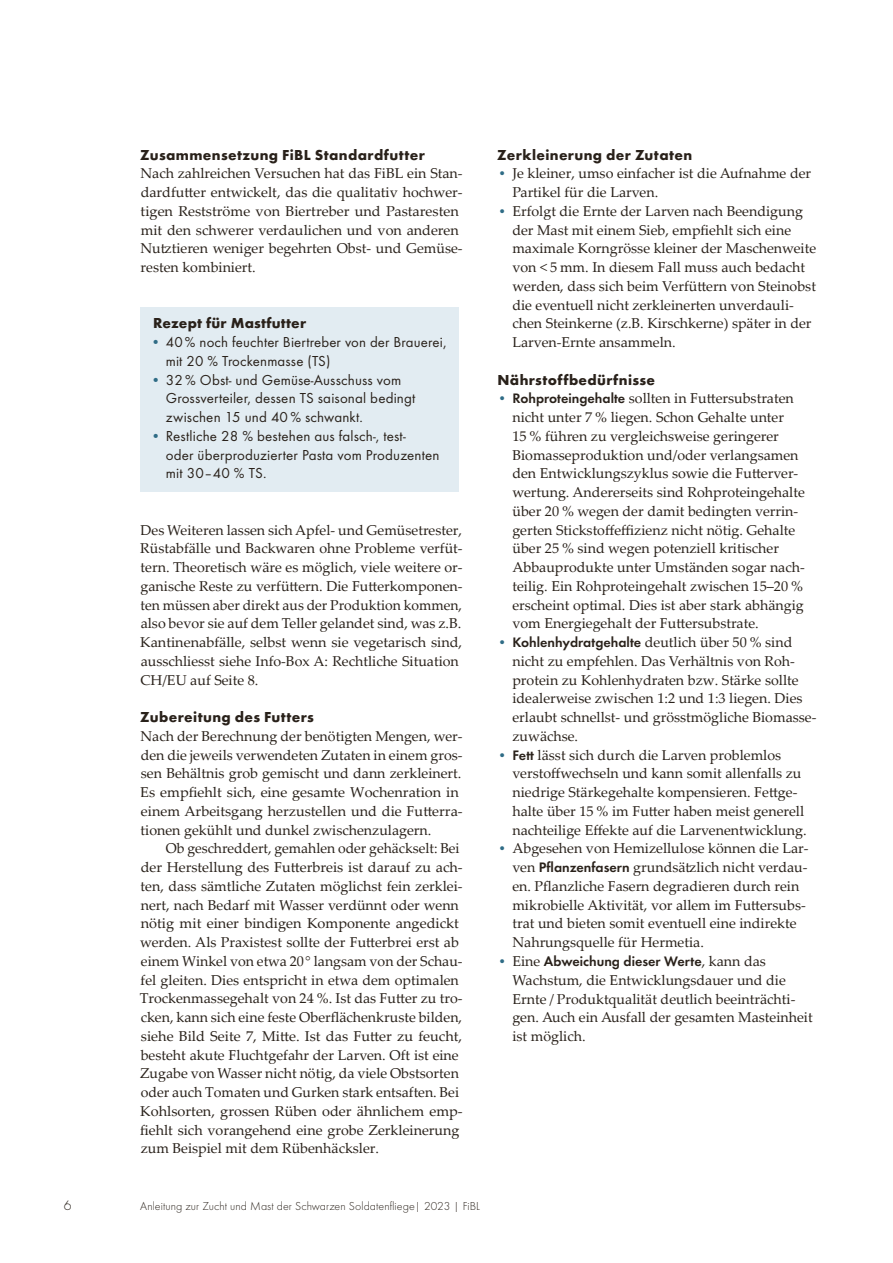
<style>
.page{position:relative;width:893px;height:1263px;background:#fff}
.page>*{position:absolute;margin:0;border:0;box-sizing:border-box;transform-origin:0 0}
.t1{font:15px/18.8px "Function Pro";letter-spacing:.01em;color:#29211a}
.t2{font:700 15px "Function Pro";letter-spacing:.025em;color:#29211a}
.t3{font:14.25px/18.8px "Palatino Linotype";color:#29211a}
.t4{font:600 14.25px "Function Pro";color:#29211a}
.t5{font:300 14.25px "Function Pro";color:#29211a}
.t6{font:300 12px "Function Pro";letter-spacing:.005em;color:#29211a}
.s1{font-weight:500;color:#2f6c86}
.s2{font-family:"Function Pro";font-weight:500;color:#2f6c86}
.s3{font-family:"Function Pro";font-weight:600}
.s4{font-family:"Palatino Linotype";font-weight:400}
</style>
<div class="page">
<div style="left:140px;top:307px;width:319px;height:34px;background:#e2ecf2"></div>
<div style="left:140px;top:326px;width:319px;height:53px;background:#e2ecf2"></div>
<div style="left:140px;top:364px;width:319px;height:71px;background:#e2ecf2"></div>
<div style="left:140px;top:420px;width:319px;height:71px;background:#e2ecf2"></div>
<p class="t2" style="left:140px;top:145px;width:286px">Zusammensetzung FiBL Standardfutter</p>
<p class="t3" style="left:140px;top:164px;width:324px">Nach zahlreichen Versuchen hat das FiBL ein Stan&shy;dardfutter entwickelt, das die qualitativ hochwer&shy;tigen Restströme von Biertreber und Pastaresten mit den schwerer verdaulichen und von anderen Nutztieren weniger begehrten Obst- und Gemüse&shy;resten kombiniert.</p>
<p class="t2" style="left:153px;top:314px;width:155px">Rezept für Mastfutter</p>
<p class="t1" style="left:166px;top:333px;width:282px;text-indent:-15px"><span class="s1">•</span> 40 % noch feuchter Biertreber von der Brauerei, mit 20 % Trockenmasse (TS)</p>
<p class="t1" style="left:166px;top:370px;width:251px;text-indent:-15px"><span class="s1">•</span> 32 % Obst- und Gemüse-Ausschuss vom<br>Grossverteiler, dessen TS saisonal bedingt zwischen 15 und 40 % schwankt.</p>
<p class="t1" style="left:166px;top:426px;width:275px;text-indent:-15px"><span class="s1">•</span> Restliche 28 % bestehen aus falsch-, test-<br>oder überproduzierter Pasta vom Produzenten mit 30–40 % TS.</p>
<p class="t3" style="left:140px;top:520px;width:324px">Des Weiteren lassen sich Apfel- und Gemüsetrester, Rüstabfälle und Backwaren ohne Probleme verfüt&shy;tern. Theoretisch wäre es möglich, viele weitere or&shy;ganische Reste zu verfüttern. Die Futterkomponen&shy;ten müssen aber direkt aus der Produktion kommen, also bevor sie auf dem Teller gelandet sind, was z.B.<br>Kantinenabfälle, selbst wenn sie vegetarisch sind, ausschliesst siehe Info-Box A: Rechtliche Situation CH/EU auf Seite 8.</p>
<p class="t2" style="left:140px;top:708px;width:175px">Zubereitung des Futters</p>
<p class="t3" style="left:140px;top:726px;width:324px">Nach der Berechnung der benötigten Mengen, wer&shy;den die jeweils verwendeten Zutaten in einem gros&shy;sen Behältnis grob gemischt und dann zerkleinert.<br>Es empfiehlt sich, eine gesamte Wochenration in einem Arbeitsgang herzustellen und die Futterra&shy;tionen gekühlt und dunkel zwischenzulagern.</p>
<p class="t3" style="left:140px;top:839px;width:324px;text-indent:26px">Ob geschreddert, gemahlen oder gehäckselt: Bei der Herstellung des Futterbreis ist darauf zu ach&shy;ten, dass sämtliche Zutaten möglichst fein zerklei&shy;nert, nach Bedarf mit Wasser verdünnt oder wenn nötig mit einer bindigen Komponente angedickt werden. Als Praxistest sollte der Futterbrei erst ab einem Winkel von etwa 20 ° langsam von der Schau&shy;fel gleiten. Dies entspricht in etwa dem optimalen Trockenmassegehalt von 24 %. Ist das Futter zu tro&shy;cken, kann sich eine feste Oberflächenkruste bilden, siehe Bild Seite 7, Mitte. Ist das Futter zu feucht, besteht akute Fluchtgefahr der Larven. Oft ist eine Zugabe von Wasser nicht nötig, da viele Obstsorten oder auch Tomaten und Gurken stark entsaften. Bei Kohlsorten, grossen Rüben oder ähnlichem emp&shy;fiehlt sich vorangehend eine grobe Zerkleinerung zum Beispiel mit dem Rübenhäcksler.</p>
<p class="t5" style="left:64px;top:1197px;width:9px">6</p>
<p class="t6" style="left:140px;top:1199px;width:341px">Anleitung zur Zucht und Mast der Schwarzen Soldatenfliege| 2023 | FiBL</p>
<p class="t2" style="left:497px;top:145px;width:196px">Zerkleinerung der Zutaten</p>
<p class="t3" style="left:512px;top:164px;width:300px;text-indent:-15px"><span class="s2">•</span> Je kleiner, umso einfacher ist die Aufnahme der<br>Partikel für die Larven.</p>
<p class="t3" style="left:512px;top:201px;width:305px;text-indent:-15px"><span class="s2">•</span> Erfolgt die Ernte der Larven nach Beendigung der Mast mit einem Sieb, empfiehlt sich eine maximale Korngrösse kleiner der Maschenweite von &lt; 5 mm. In diesem Fall muss auch bedacht werden, dass sich beim Verfüttern von Steinobst die eventuell nicht zerkleinerten unverdauli&shy;chen Steinkerne (z.B. Kirschkerne) später in der Larven-Ernte ansammeln.</p>
<p class="t2" style="left:497px;top:370px;width:159px">Nährstoffbedürfnisse</p>
<p class="t3" style="left:512px;top:389px;width:294px;text-indent:-15px"><span class="s2">•</span> <span class="s3">Rohproteingehalte</span> sollten in Futtersubstraten nicht unter 7 % liegen. Schon Gehalte unter<br>15 % führen zu vergleichsweise geringerer Biomasseproduktion und/oder verlangsamen den Entwicklungszyklus sowie die Futterver&shy;wertung. Andererseits sind Rohproteingehalte über 20 % wegen der damit bedingten verrin&shy;gerten Stickstoffeffizienz nicht nötig. Gehalte über 25 % sind wegen potenziell kritischer Abbauprodukte unter Umständen sogar nach&shy;teilig. Ein Rohproteingehalt zwischen 15–20 % erscheint optimal. Dies ist aber stark abhängig vom Energiegehalt der Futtersubstrate.</p>
<p class="t4" style="left:497px;top:634px;width:296px"><span class="s1">•</span> Kohlenhydratgehalte <span class="s4">deutlich über 50 % sind</span></p>
<p class="t3" style="left:512px;top:651px;width:305px">nicht zu empfehlen. Das Verhältnis von Roh&shy;protein zu Kohlenhydraten bzw. Stärke sollte idealerweise zwischen 1:2 und 1:3 liegen. Dies erlaubt schnellst- und grösstmögliche Biomasse&shy;zuwächse.</p>
<p class="t3" style="left:512px;top:745px;width:296px;text-indent:-15px"><span class="s2">•</span> <span class="s3">Fett</span> lässt sich durch die Larven problemlos verstoffwechseln und kann somit allenfalls zu niedrige Stärkegehalte kompensieren. Fettge&shy;halte über 15 % im Futter haben meist generell nachteilige Effekte auf die Larvenentwicklung.</p>
<p class="t3" style="left:512px;top:839px;width:298px;text-indent:-15px"><span class="s2">•</span> Abgesehen von Hemizellulose können die Lar&shy;ven <span class="s3">Pflanzenfasern</span> grundsätzlich nicht verdau&shy;en. Pflanzliche Fasern degradieren durch rein mikrobielle Aktivität, vor allem im Futtersubs&shy;trat und bieten somit eventuell eine indirekte Nahrungsquelle für Hermetia.</p>
<p class="t4" style="left:497px;top:952px;width:270px"><span class="s1">•</span> <span class="s4">Eine</span> Abweichung dieser Werte<span class="s4">, kann das</span></p>
<p class="t3" style="left:512px;top:970px;width:302px">Wachstum, die Entwicklungsdauer und die Ernte / Produktqualität deutlich beeinträchti&shy;gen. Auch ein Ausfall der gesamten Masteinheit ist möglich.</p>
</div>
